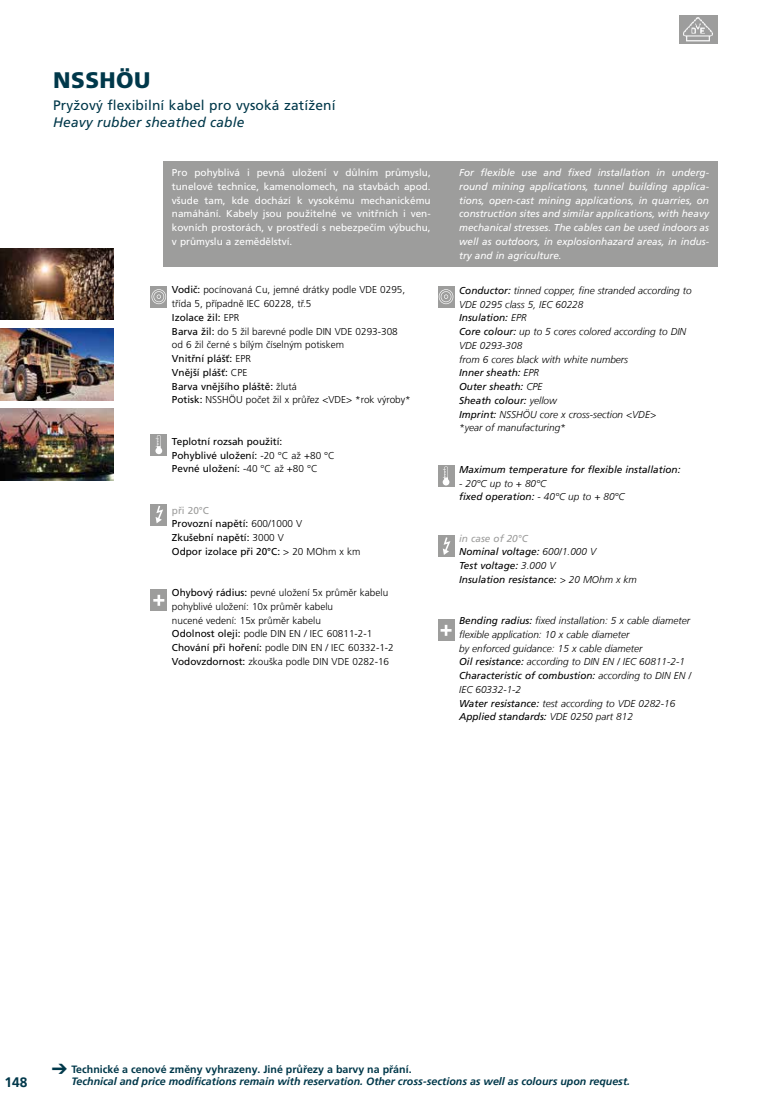
<style>
.page{position:relative;width:780px;height:1099px;background:#fff}
.page>*{position:absolute;margin:0;border:0;box-sizing:border-box;transform-origin:0 0}
.t1{font:900 22.5px "Frutiger LT Pro";letter-spacing:.02em;color:#00384a}
.t2{font:13.75px "Frutiger LT Pro";letter-spacing:.01em;color:#00384a}
.t3{font:italic 13.75px "Frutiger LT Com";letter-spacing:.01em;color:#00384a}
.t4{font:700 13.75px "Frutiger LT";color:#00384a}
.t5{font:italic 700 10.62px "Frutiger LT";color:#00384a}
.t6{font:700 10.62px "Frutiger LT Pro";color:#00384a}
.t7{font:300 10px/13.8px "Frutiger LT Pro";color:#000}
.t8{font:italic 300 10px/13.8px "Frutiger LT";color:#000}
.t9{font:italic 10px/13.8px "Frutiger LT Com";color:#fff;text-align:justify}
.t10{font:italic 10px/13.8px "Frutiger LT Com";color:#000}
.t11{font:10px/13.8px "Frutiger LT Pro";color:#fff;text-align:justify}
.t12{font:10px/13.8px "Frutiger LT Pro";color:#000}
.s1{font-weight:400}
.s2{font-weight:300}
.s3{color:#9d9d9c}
.s4{font-family:"Frutiger LT Com";font-weight:400}
.s5{font-family:"Frutiger LT";font-weight:300}
</style>
<div class="page">
<img style="left:0;top:248px;width:114px;height:72px">
<img style="left:0;top:329px;width:114px;height:71px">
<div style="left:163px;top:161px;width:554px;height:105px;background:#9d9d9c"></div>
<div style="left:151px;top:286px;width:16px;height:21px;background:#9d9d9c"></div>
<svg style="left:151px;top:289px;width:15px;height:15px"></svg>
<div style="left:438px;top:286px;width:16px;height:21px;background:#9d9d9c"></div>
<svg style="left:439px;top:289px;width:14px;height:15px"></svg>
<div style="left:151px;top:434px;width:16px;height:21px;background:#9d9d9c"></div>
<svg style="left:155px;top:435px;width:7px;height:19px"></svg>
<div style="left:438px;top:465px;width:16px;height:22px;background:#9d9d9c"></div>
<svg style="left:442px;top:466px;width:7px;height:19px"></svg>
<div style="left:151px;top:503px;width:16px;height:22px;background:#9d9d9c"></div>
<svg style="left:155px;top:506px;width:8px;height:17px"></svg>
<div style="left:438px;top:535px;width:16px;height:22px;background:#9d9d9c"></div>
<svg style="left:443px;top:537px;width:7px;height:18px"></svg>
<div style="left:151px;top:589px;width:16px;height:22px;background:#9d9d9c"></div>
<svg style="left:153px;top:595px;width:11px;height:10px"></svg>
<div style="left:438px;top:619px;width:16px;height:22px;background:#9d9d9c"></div>
<svg style="left:440px;top:625px;width:11px;height:11px"></svg>
<img style="left:0;top:409px;width:114px;height:71px">
<div style="left:679px;top:15px;width:38px;height:29px;background:#9d9d9c"></div>
<img style="left:683px;top:17px;width:29px;height:25px">
<h1 class="t1" style="left:53px;top:66px;width:99px">NSSHÖU</h1>
<h2 class="t2" style="left:53px;top:97px;width:284px">Pryžový flexibilní kabel pro vysoká zatížení</h2>
<h2 class="t3" style="left:53px;top:114px;width:193px">Heavy rubber sheathed cable</h2>
<p class="t11" style="left:172px;top:166px;width:260px">Pro pohyblivá i pevná uložení v důlním průmyslu, tunelové technice, kamenolomech, na stavbách apod. všude tam, kde dochází k vysokému mechanickému namáhání. Kabely jsou použitelné ve vnitřních i ven&shy;kovních prostorách, v prostředí s nebezpečím výbuchu, v průmyslu a zemědělství.</p>
<p class="t7" style="left:172px;top:283px;width:240px"><span class="s1">Vodič:</span> pocínovaná Cu, jemné drátky podle VDE 0295, třída 5, případně IEC 60228, tř.5<br><span class="s1">Izolace žil:</span> EPR<br><span class="s1">Barva žil:</span> do 5 žil barevné podle DIN VDE 0293-308 od 6 žil černé s bílým číselným potiskem<br><span class="s1">Vnitřní plášť:</span> EPR<br><span class="s1">Vnější plášť:</span> CPE<br><span class="s1">Barva vnějšího pláště:</span> žlutá<br><span class="s1">Potisk:</span> NSSHÖU počet žil x průřez &lt;VDE&gt; *rok výroby*</p>
<p class="t12" style="left:172px;top:434px;width:164px">Teplotní rozsah použití:<br>Pohyblivé uložení: <span class="s2">-20 °C až +80 °C<br></span>Pevné uložení: <span class="s2">-40 °C až +80 °C</span></p>
<p class="t12" style="left:172px;top:503px;width:190px"><span class="s3">při 20°C<br></span>Provozní napětí: <span class="s2">600/1000 V<br></span>Zkušební napětí: <span class="s2">3000 V<br></span>Odpor izolace při 20°C: <span class="s2">&gt; 20 MOhm x km</span></p>
<p class="t7" style="left:172px;top:586px;width:223px"><span class="s1">Ohybový rádius:</span> pevné uložení 5x průměr kabelu pohyblivé uložení: 10x průměr kabelu<br>nucené vedení: 15x průměr kabelu<br><span class="s1">Odolnost oleji:</span> podle DIN EN / IEC 60811-2-1<br><span class="s1">Chování při hoření:</span> podle DIN EN / IEC 60332-1-2<br><span class="s1">Vodovzdornost:</span> zkouška podle DIN VDE 0282-16</p>
<p class="t9" style="left:459px;top:166px;width:251px">For flexible use and fixed installation in underg&shy;round mining applications, tunnel building applica&shy;tions, open-cast mining applications, in quarries, on construction sites and similar applications, with heavy mechanical stresses. The cables can be used indoors as well as outdoors, in explosionhazard areas, in indus&shy;try and in agriculture.</p>
<p class="t8" style="left:459px;top:284px;width:234px"><span class="s4">Conductor:</span> tinned copper, fine stranded according to<br>VDE 0295 class 5, IEC 60228</p>
<p class="t10" style="left:459px;top:311px;width:69px">Insulation: <span class="s5">EPR</span></p>
<p class="t8" style="left:459px;top:325px;width:229px"><span class="s4">Core colour:</span> up to 5 cores colored according to DIN<br>VDE 0293-308<br>from 6 cores black with white numbers</p>
<p class="t10" style="left:459px;top:366px;width:99px">Inner sheath: <span class="s5">EPR<br></span>Outer sheath: <span class="s5">CPE<br></span>Sheath colour: <span class="s5">yellow</span></p>
<p class="t8" style="left:459px;top:407px;width:198px"><span class="s4">Imprint:</span> NSSHÖU core x cross-section &lt;VDE&gt; *year of manufacturing*</p>
<p class="t10" style="left:459px;top:462px;width:223px">Maximum temperature for flexible installation:</p>
<p class="t8" style="left:459px;top:476px;width:89px">- 20°C up to + 80°C</p>
<p class="t10" style="left:459px;top:490px;width:167px">fixed operation: <span class="s5">- 40°C up to + 80°C</span></p>
<p class="t10" style="left:459px;top:531px;width:179px"><span class="s3">in case of 20°C<br></span>Nominal voltage: <span class="s5">600/1.000 V<br></span>Test voltage: <span class="s5">3.000 V<br></span>Insulation resistance: <span class="s5">&gt; 20 MOhm x km</span></p>
<p class="t8" style="left:459px;top:614px;width:232px"><span class="s4">Bending radius:</span> fixed installation: 5 x cable diameter flexible application: 10 x cable diameter<br>by enforced guidance: 15 x cable diameter<br><span class="s4">Oil resistance:</span> according to DIN EN / IEC 60811-2-1</p>
<p class="t10" style="left:459px;top:668px;width:233px">Characteristic of combustion: <span class="s5">according to DIN EN /</span></p>
<p class="t8" style="left:459px;top:682px;width:218px">IEC 60332-1-2<br><span class="s4">Water resistance:</span> test according to VDE 0282-16</p>
<p class="t10" style="left:459px;top:710px;width:175px">Applied standards: <span class="s5">VDE 0250 part 812</span></p>
<h2 class="t4" style="left:5px;top:1073px;width:24px">148</h2>
<p class="t6" style="left:52px;top:1062px;width:361px">➔ Technické a cenové změny vyhrazeny. Jiné průřezy a barvy na přání.</p>
<p class="t5" style="left:71px;top:1075px;width:560px">Technical and price modifications remain with reservation. Other cross-sections as well as colours upon request.</p>
</div>
